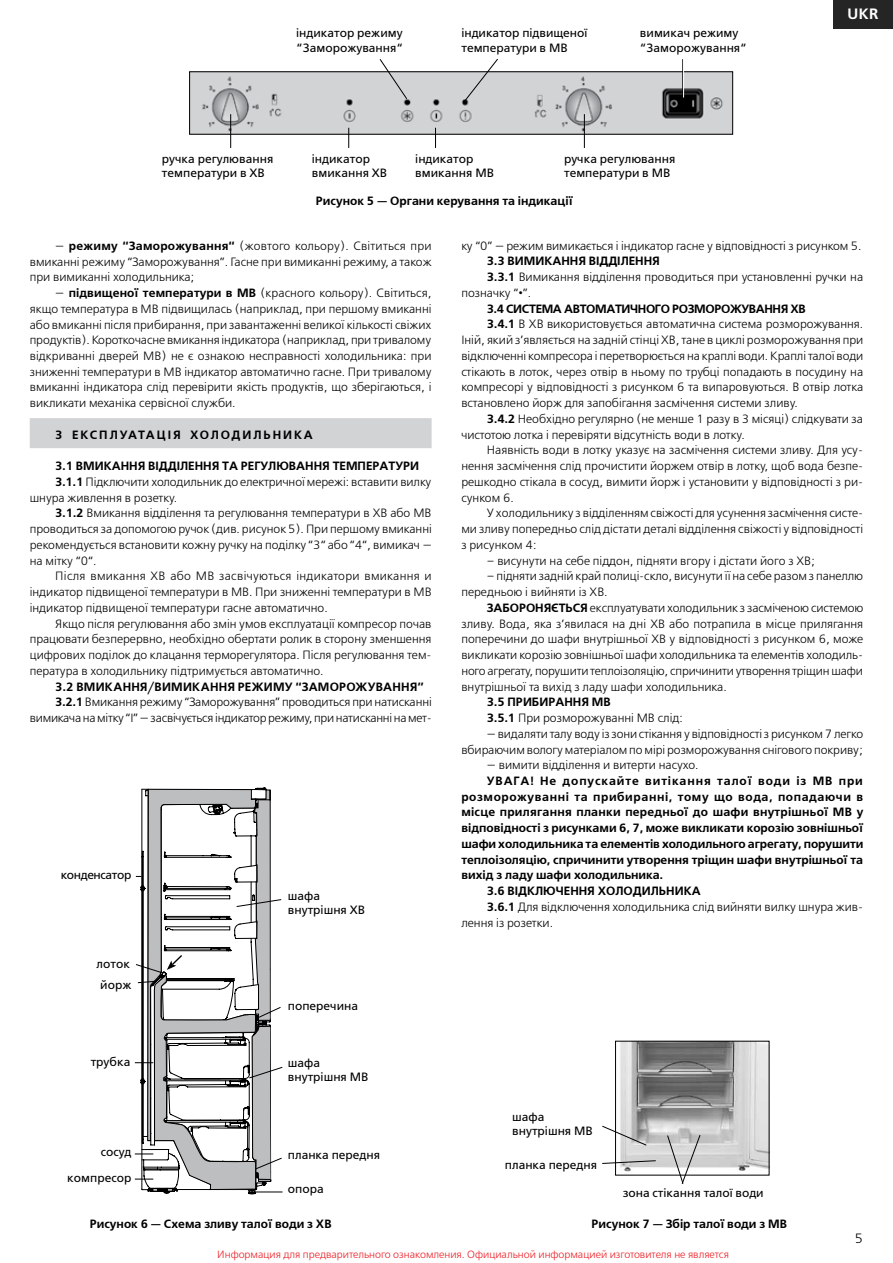
<style>
.page{position:relative;width:893px;height:1263px;background:#fff}
.page>*{position:absolute;margin:0;border:0;box-sizing:border-box;transform-origin:0 0}
.t1{font:15px "Free Set Demi Bold C";color:#fff}
.t2{font:13.5px "Free Set Light C";color:#000}
.t3{font:12px/15.8px "Free Set Light C";color:#000;text-align:justify}
.t4{font:12px "Free Set Demi Bold C";color:#000}
.t5{font:12px/14.4px "Free Set C";color:#000}
.t6{font:12px/15.8px "Free Set Light C";letter-spacing:-.02em;color:#000;text-align:right}
.t7{font:12px "Free Set Demi Bold C";letter-spacing:.02em;color:#000}
.t8{font:12px "Free Set Demi Bold C";letter-spacing:.05em;color:#000}
.t9{font:12px "Free Set Demi Bold C";letter-spacing:.075em;color:#000}
.t10{font:12px "Free Set Demi Bold C";letter-spacing:-.03em;color:#000}
.t11{font:12px "Free Set Demi Bold C";letter-spacing:.165em;color:#000}
.t12{font:12px "Free Set C";letter-spacing:-.03em;color:#000}
.t13{font:10.5px "Free Set Light C";color:#ed1d24}
.s1{font-family:"Free Set Demi Bold C"}
</style>
<div class="page">
<div style="left:833px;top:0;width:60px;height:29px;background:#252525"></div>
<div style="left:30px;top:418px;width:402px;height:30px;background:#d1d3d4"></div>
<img style="left:191px;top:73px;width:540px;height:60px">
<div style="left:189px;top:71px;width:544px;height:64px;border:1px solid #000"></div>
<hr style="left:230px;top:114px;width:1px;height:34px;background:#000">
<hr style="left:682px;top:59px;width:1px;height:45px;background:#000">
<svg style="left:379px;top:59px;width:29px;height:41px"></svg>
<svg style="left:435px;top:128px;width:1px;height:20px"></svg>
<svg style="left:463px;top:58px;width:36px;height:45px"></svg>
<hr style="left:584px;top:114px;width:1px;height:34px;background:#000">
<svg style="left:348px;top:128px;width:1px;height:20px"></svg>
<hr style="left:683px;top:59px;width:1px;height:39px;background:#fff">
<img style="left:620px;top:1043px;width:147px;height:129px">
<div style="left:615px;top:1041px;width:154px;height:134px;border:1px solid #000"></div>
<svg style="left:602px;top:1160px;width:54px;height:4px"></svg>
<svg style="left:602px;top:1125px;width:45px;height:21px"></svg>
<svg style="left:667px;top:1134px;width:34px;height:50px"></svg>
<svg style="left:135px;top:788px;width:148px;height:404px"></svg>
<p class="t5" style="left:296px;top:26px;width:108px">індикатор режиму “Заморожування“</p>
<p class="t5" style="left:461px;top:26px;width:128px">індикатор підвищеної температури в МВ</p>
<p class="t5" style="left:640px;top:26px;width:108px">вимикач режиму “Заморожування“</p>
<p class="t5" style="left:162px;top:152px;width:113px">ручка регулювання температури в ХВ</p>
<p class="t5" style="left:312px;top:152px;width:77px">індикатор вмикання ХВ</p>
<p class="t5" style="left:415px;top:152px;width:80px">індикатор вмикання МВ</p>
<p class="t5" style="left:564px;top:152px;width:113px">ручка регулювання температури в МВ</p>
<p class="t4" style="left:316px;top:194px;width:258px">Рисунок 5 — Органи керування та індикації</p>
<p class="t1" style="left:847px;top:5px;width:32px">UKR</p>
<p class="t3" style="left:30px;top:238px;width:403px;text-indent:26px">— <span class="s1">режиму “Заморожування“</span> (жовтого кольору). Світиться при вмиканні режиму “Заморожування”. Гасне при вимиканні режиму, а також при вимиканні холодильника;</p>
<p class="t3" style="left:30px;top:286px;width:403px;text-indent:26px">— <span class="s1">підвищеної температури в МВ</span> (красного кольору). Світиться, якщо температура в МВ підвищилась (наприклад, при першому вмиканні або вмиканні після прибирання, при завантаженні великої кількості свіжих продуктів). Короткочасне вмикання індикатора (наприклад, при тривалому відкриванні дверей МВ) не є ознакою несправності холодильника: при зниженні температури в МВ індикатор автоматично гасне. При тривалому вмиканні індикатора слід перевірити якість продуктів, що зберігаються, і викликати механіка сервісної служби.</p>
<p class="t11" style="left:55px;top:428px;width:259px">3 ЕКСПЛУАТАЦІЯ ХОЛОДИЛЬНИКА</p>
<p class="t4" style="left:55px;top:459px;width:101px">3.1 ВМИКАННЯ відділення</p>
<p class="t4" style="left:222px;top:459px;width:198px">ТА РЕГУЛЮВАННЯ ТЕМПЕРАТУРИ</p>
<p class="t3" style="left:30px;top:474px;width:403px;text-indent:26px"><span class="s1">3.1.1</span> Підключити холодильник до електричної мережі: вставити вилку шнура живлення в розетку.</p>
<p class="t3" style="left:30px;top:506px;width:404px;text-indent:26px"><span class="s1">3.1.2</span> Вмикання відділення та регулювання температури в ХВ або МВ проводиться за допомогою ручок (див. рисунок 5). При першому вмиканні рекомендується встановити кожну ручку на поділку “3“ або “4“, вимикач — на мітку “0“.</p>
<p class="t3" style="left:30px;top:569px;width:403px;text-indent:26px">Після вмикання ХВ або МВ засвічуються індикатори вмикання и індикатор підвищеної температури в МВ. При зниженні температури в МВ індикатор підвищеної температури гасне автоматично.</p>
<p class="t3" style="left:30px;top:616px;width:403px;text-indent:26px">Якщо після регулювання або змін умов експлуатації компресор почав працювати безперервно, необхідно обертати ролик в сторону зменшення цифрових поділок до клацання терморегулятора. Після регулювання тем&shy;пература в холодильнику підтримується автоматично.</p>
<p class="t7" style="left:55px;top:680px;width:370px">3.2 ВМИКАННЯ/ВИМИКАННЯ РЕЖИМУ “ЗАМОРОЖУВАННЯ”</p>
<p class="t6" style="left:30px;top:695px;width:404px"><span class="s1">3.2.1</span> Вмикання режиму “Заморожування” проводиться при натисканні вимикача на мітку “I” — засвічується індикатор режиму, при натисканні на мет-</p>
<p class="t12" style="left:61px;top:868px;width:72px">конденсатор</p>
<p class="t5" style="left:97px;top:956px;width:35px">лоток</p>
<p class="t5" style="left:100px;top:978px;width:33px">йорж</p>
<p class="t5" style="left:91px;top:1054px;width:41px">трубка</p>
<p class="t5" style="left:101px;top:1145px;width:32px">сосуд</p>
<p class="t5" style="left:67px;top:1171px;width:66px">компресор</p>
<p class="t5" style="left:288px;top:888px;width:79px">шафа внутрішня ХВ</p>
<p class="t5" style="left:288px;top:998px;width:72px">поперечина</p>
<p class="t5" style="left:288px;top:1055px;width:82px">шафа внутрішня МВ</p>
<p class="t5" style="left:288px;top:1147px;width:94px">планка передня</p>
<p class="t5" style="left:288px;top:1182px;width:37px">опора</p>
<p class="t4" style="left:90px;top:1217px;width:243px">Рисунок 6 — Схема зливу талої води з ХВ</p>
<p class="t3" style="left:461px;top:238px;width:402px">ку “0” — режим вимикається і індикатор гасне у відповідності з рисунком 5.</p>
<p class="t4" style="left:487px;top:254px;width:110px">3.3 ВИМИКАННЯ відділення</p>
<p class="t3" style="left:461px;top:270px;width:403px;text-indent:26px"><span class="s1">3.3.1</span> Вимикання відділення проводиться при установленні ручки на позначку “•”.</p>
<p class="t10" style="left:487px;top:302px;width:320px">3.4 СИСТЕМА АВТОМАТИЧНОГО РОЗМОРОЖУВАННЯ ХВ</p>
<p class="t3" style="left:461px;top:317px;width:404px;text-indent:26px"><span class="s1">3.4.1</span> В ХВ використовується автоматична система розморожування.<br>Іній, який з’являється на задній стінці ХВ, тане в циклі розморожування при відключенні компресора і перетворюється на краплі води. Краплі талої води стікають в лоток, через отвір в ньому по трубці попадають в посудину на компресорі у відповідності з рисунком 6 та випаровуються. В отвір лотка встановлено йорж для запобігання засмічення системи зливу.</p>
<p class="t3" style="left:461px;top:411px;width:403px;text-indent:26px"><span class="s1">3.4.2</span> Необхідно регулярно (не менше 1 разу в 3 місяці) слідкувати за чистотою лотка і перевіряти відсутність води в лотку.</p>
<p class="t3" style="left:461px;top:443px;width:403px;text-indent:26px">Наявність води в лотку указує на засмічення системи зливу. Для усу&shy;нення засмічення слід прочистити йоржем отвір в лотку, щоб вода безпе&shy;решкодно стікала в сосуд, вимити йорж і установити у відповідності з ри&shy;сунком 6.</p>
<p class="t3" style="left:461px;top:506px;width:403px;text-indent:26px">У холодильнику з відділенням свіжості для усунення засмічення систе&shy;ми зливу попередньо слід дістати деталі відділення свіжості у відповідності з рисунком 4:</p>
<p class="t3" style="left:487px;top:553px;width:329px">– висунути на себе піддон, підняти вгору і дістати його з ХВ;</p>
<p class="t3" style="left:461px;top:569px;width:403px;text-indent:26px">– підняти задній край полиці-скло, висунути її на себе разом з панеллю передньою і вийняти із ХВ.</p>
<p class="t3" style="left:461px;top:600px;width:403px;text-indent:26px"><span class="s1">ЗАБОРОНЯЄТЬСЯ</span> експлуатувати холодильник з засміченою системою зливу. Вода, яка з’явилася на дні ХВ або потрапила в місце прилягання поперечини до шафи внутрішньої ХВ у відповідності з рисунком 6, може викликати корозію зовнішньої шафи холодильника та елементів холодиль&shy;ного агрегату, порушити теплоізоляцію, спричинити утворення тріщин шафи внутрішньої та вихід з ладу шафи холодильника.</p>
<p class="t4" style="left:487px;top:695px;width:125px">3.5 ПРИБИРАННЯ МВ</p>
<p class="t3" style="left:487px;top:710px;width:197px"><span class="s1">3.5.1</span> При розморожуванні МВ слід:</p>
<p class="t3" style="left:461px;top:726px;width:403px;text-align:right">— видаляти талу воду із зони стікання у відповідності з рисунком 7 легко вбираючим вологу матеріалом по мірі розморожування снігового покриву;</p>
<p class="t3" style="left:487px;top:758px;width:213px">— вимити відділення и витерти насухо.</p>
<p class="t9" style="left:487px;top:774px;width:378px">УВАГА! Не допускайте витікання талої води із МВ при</p>
<p class="t8" style="left:461px;top:790px;width:403px">розморожуванні та прибиранні, тому що вода, попадаючи в</p>
<p class="t7" style="left:461px;top:805px;width:403px">місце прилягання планки передньої до шафи внутрішньої МВ у</p>
<p class="t4" style="left:461px;top:821px;width:403px">відповідності з рисунками 6, 7, може викликати корозію зовнішньої</p>
<p class="t4" style="left:461px;top:837px;width:404px">шафи холодильника та елементів холодильного агрегату, порушити</p>
<p class="t4" style="left:461px;top:853px;width:403px">теплоізоляцію, спричинити утворення тріщин шафи внутрішньої та</p>
<p class="t4" style="left:461px;top:868px;width:203px">вихід з ладу шафи холодильника.</p>
<p class="t4" style="left:487px;top:884px;width:215px">3.6 ВІДКЛЮЧЕННЯ ХОЛОДИЛЬНИКА</p>
<p class="t3" style="left:461px;top:899px;width:403px;text-indent:26px"><span class="s1">3.6.1</span> Для відключення холодильника слід вийняти вилку шнура жив&shy;лення із розетки.</p>
<p class="t5" style="left:512px;top:1110px;width:82px">шафа внутрішня МВ</p>
<p class="t5" style="left:505px;top:1158px;width:94px">планка передня</p>
<p class="t5" style="left:623px;top:1186px;width:142px">зона стікання талої води</p>
<p class="t4" style="left:592px;top:1217px;width:197px">Рисунок 7 — Збір талої води з МВ</p>
<p class="t2" style="left:855px;top:1231px;width:10px">5</p>
<p class="t13" style="left:217px;top:1249px;width:513px">Информация для предварительного ознакомления. Официальной информацией изготовителя не является</p>
</div>
